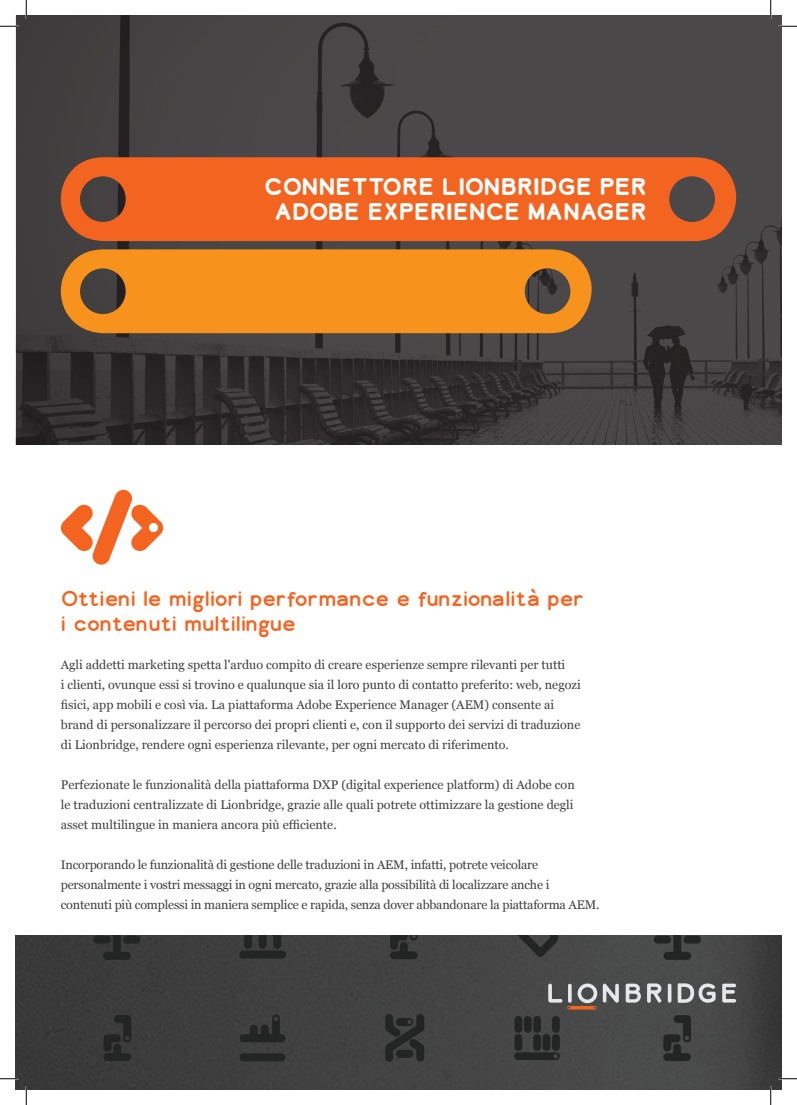
<style>
.page{position:relative;width:797px;height:1105px;background:#fff}
.page>*{position:absolute;margin:0;border:0;box-sizing:border-box;transform-origin:0 0}
.Lion_Main_Title{font:700 22.5px/25px "Lionbridge Sans";color:#fff;text-align:center}
.Lion_Header{font:20px/25px "Lionbridge Sans";color:#f36421}
.Lion_Intro{font:12.5px/20px "Georgia";color:#3e3e3f}
</style>
<div class="page">
<img style="left:16px;top:16px;width:765px;height:429px">
<img style="left:16px;top:935px;width:765px;height:154px">
<svg style="left:625px;top:984px;width:16px;height:18px"></svg>
<svg style="left:647px;top:983px;width:14px;height:20px"></svg>
<svg style="left:667px;top:984px;width:4px;height:19px"></svg>
<svg style="left:548px;top:983px;width:71px;height:26px;background:#7d7875"></svg>
<svg style="left:677px;top:983px;width:38px;height:20px"></svg>
<svg style="left:722px;top:984px;width:14px;height:18px"></svg>
<svg style="left:61px;top:157px;width:675px;height:84px;background:#e46123"></svg>
<svg style="left:61px;top:249px;width:530px;height:84px;background:#e38920"></svg>
<svg style="left:61px;top:489px;width:102px;height:76px"></svg>
<svg style="left:0;top:25px;width:19px;height:2px"></svg>
<svg style="left:778px;top:25px;width:19px;height:2px"></svg>
<svg style="left:0;top:1078px;width:19px;height:1px"></svg>
<svg style="left:778px;top:1078px;width:19px;height:1px"></svg>
<svg style="left:25px;top:0;width:2px;height:19px"></svg>
<svg style="left:25px;top:1086px;width:2px;height:19px"></svg>
<svg style="left:770px;top:0;width:1px;height:19px"></svg>
<svg style="left:770px;top:1086px;width:1px;height:19px"></svg>
<p class="Lion_Main_Title" style="left:264px;top:174px;width:384px">CONNETTORE LIONBRIDGE PER<br>ADOBE EXPERIENCE MANAGER</p>
<p class="Lion_Header" style="left:61px;top:586px;width:524px">Ottieni le migliori performance e funzionalità per i contenuti multilingue</p>
<p class="Lion_Intro" style="left:61px;top:655px;width:521px">Agli addetti marketing spetta l'arduo compito di creare esperienze sempre rilevanti per tutti<br>i clienti, ovunque essi si trovino e qualunque sia il loro punto di contatto preferito: web, negozi fisici, app mobili e così via. La piattaforma Adobe Experience Manager (AEM) consente ai brand di personalizzare il percorso dei propri clienti e, con il supporto dei servizi di traduzione di Lionbridge, rendere ogni esperienza rilevante, per ogni mercato di riferimento.</p>
<p class="Lion_Intro" style="left:61px;top:775px;width:515px;text-align:justify">Perfezionate le funzionalità della piattaforma DXP (digital experience platform) di Adobe con le traduzioni centralizzate di Lionbridge, grazie alle quali potrete ottimizzare la gestione degli asset multilingue in maniera ancora più efficiente.</p>
<p class="Lion_Intro" style="left:61px;top:855px;width:540px">Incorporando le funzionalità di gestione delle traduzioni in AEM, infatti, potrete veicolare personalmente i vostri messaggi in ogni mercato, grazie alla possibilità di localizzare anche i contenuti più complessi in maniera semplice e rapida, senza dover abbandonare la piattaforma AEM.</p>
</div>
